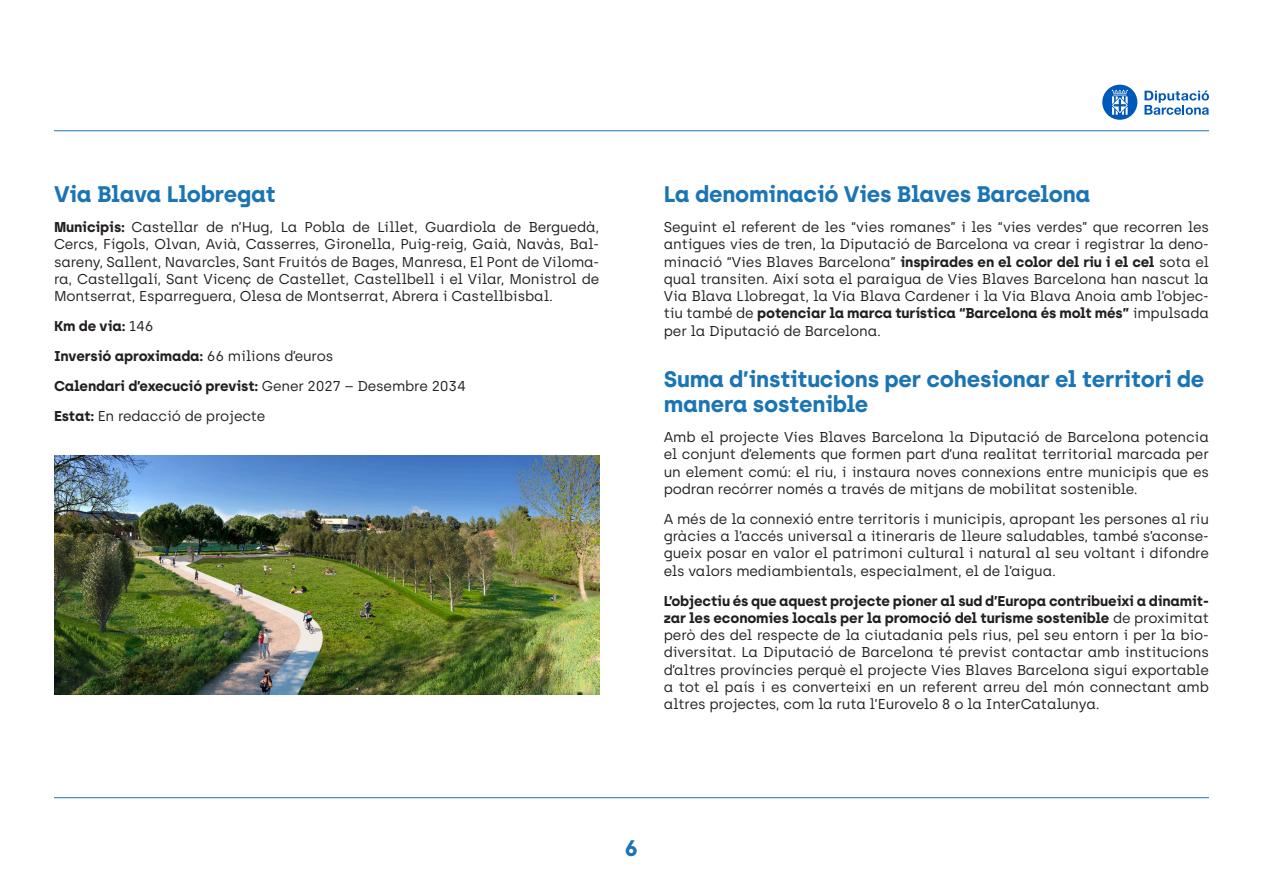
<style>
.page{position:relative;width:1263px;height:893px;background:#fff}
.page>*{position:absolute;margin:0;border:0;box-sizing:border-box;transform-origin:0 0}
.titulo_grande{font:700 22.5px/25.5px "Archia";letter-spacing:-.01em;color:#1b75b4}
.titulos{font:700 22.5px "Archia";letter-spacing:-.01em;color:#1b75b4}
.text_seguit{font:14.25px/17.2px "Archia";letter-spacing:-.01em;color:#231f20;text-align:justify}
.text_seguit-2{font:700 14.25px "Archia";letter-spacing:-.01em;color:#231f20}
.s1{font-weight:700}
.s2{font-weight:400}
</style>
<div class="page">
<svg style="left:1144px;top:91px;width:65px;height:24px"></svg>
<svg style="left:1102px;top:85px;width:35px;height:35px"></svg>
<hr style="left:54px;top:130px;width:1155px;height:1px;background:#1b75b4">
<hr style="left:54px;top:797px;width:1155px;height:1px;background:#1b75b4">
<img style="left:54px;top:455px;width:545px;height:239px">
<p class="titulos" style="left:54px;top:180px;width:223px">Via Blava Llobregat</p>
<p class="text_seguit" style="left:54px;top:218px;width:547px"><span class="s1">Municipis:</span> Castellar de n’Hug, La Pobla de Lillet, Guardiola de Berguedà, Cercs, Fígols, Olvan, Avià, Casserres, Gironella, Puig-reig, Gaià, Navàs, Bal&shy;sareny, Sallent, Navarcles, Sant Fruitós de Bages, Manresa, El Pont de Viloma&shy;ra, Castellgalí, Sant Vicenç de Castellet, Castellbell i el Vilar, Monistrol de Montserrat, Esparreguera, Olesa de Montserrat, Abrera i Castellbisbal.</p>
<p class="text_seguit-2" style="left:54px;top:317px;width:101px">Km de via: <span class="s2">146</span></p>
<p class="text_seguit-2" style="left:54px;top:347px;width:281px">Inversió aproximada: <span class="s2">66 milions d’euros</span></p>
<p class="text_seguit-2" style="left:54px;top:377px;width:413px">Calendari d’execució previst: <span class="s2">Gener 2027 – Desembre 2034</span></p>
<p class="text_seguit" style="left:54px;top:407px;width:213px"><span class="s1">Estat:</span> En redacció de projecte</p>
<p class="titulo_grande" style="left:664px;top:181px;width:428px">La denominació Vies Blaves Barcelona</p>
<p class="text_seguit" style="left:664px;top:218px;width:547px">Seguint el referent de les “vies romanes” i les “vies verdes” que recorren les antigues vies de tren, la Diputació de Barcelona va crear i registrar la deno&shy;minació “Vies Blaves Barcelona” <span class="s1">inspirades en el color del riu i el cel</span> sota el qual transiten. Així sota el paraigua de Vies Blaves Barcelona han nascut la Via Blava Llobregat, la Via Blava Cardener i la Via Blava Anoia amb l’objec&shy;tiu també de <span class="s1">potenciar la marca turística “Barcelona és molt més”</span> impulsada per la Diputació de Barcelona.</p>
<p class="titulo_grande" style="left:664px;top:365px;width:542px">Suma d’institucions per cohesionar el territori de manera sostenible</p>
<p class="text_seguit" style="left:664px;top:428px;width:547px">Amb el projecte Vies Blaves Barcelona la Diputació de Barcelona potencia el conjunt d’elements que formen part d’una realitat territorial marcada per un element comú: el riu, i instaura noves connexions entre municipis que es podran recórrer només a través de mitjans de mobilitat sostenible.</p>
<p class="text_seguit" style="left:664px;top:510px;width:547px">A més de la connexió entre territoris i municipis, apropant les persones al riu gràcies a l’accés universal a itineraris de lleure saludables, també s’aconse&shy;gueix posar en valor el patrimoni cultural i natural al seu voltant i difondre els valors mediambientals, especialment, el de l’aigua.</p>
<p class="text_seguit" style="left:664px;top:592px;width:547px"><span class="s1">L’objectiu és que aquest projecte pioner al sud d’Europa contribueixi a dinamit&shy;zar les economies locals per la promoció del turisme sostenible</span> de proximitat però des del respecte de la ciutadania pels rius, pel seu entorn i per la bio&shy;diversitat. La Diputació de Barcelona té previst contactar amb institucions d’altres províncies perquè el projecte Vies Blaves Barcelona sigui exportable a tot el país i es converteixi en un referent arreu del món connectant amb altres projectes, com la ruta l’Eurovelo 8 o la InterCatalunya.</p>
<p class="titulos" style="left:625px;top:834px;width:15px">6</p>
</div>
